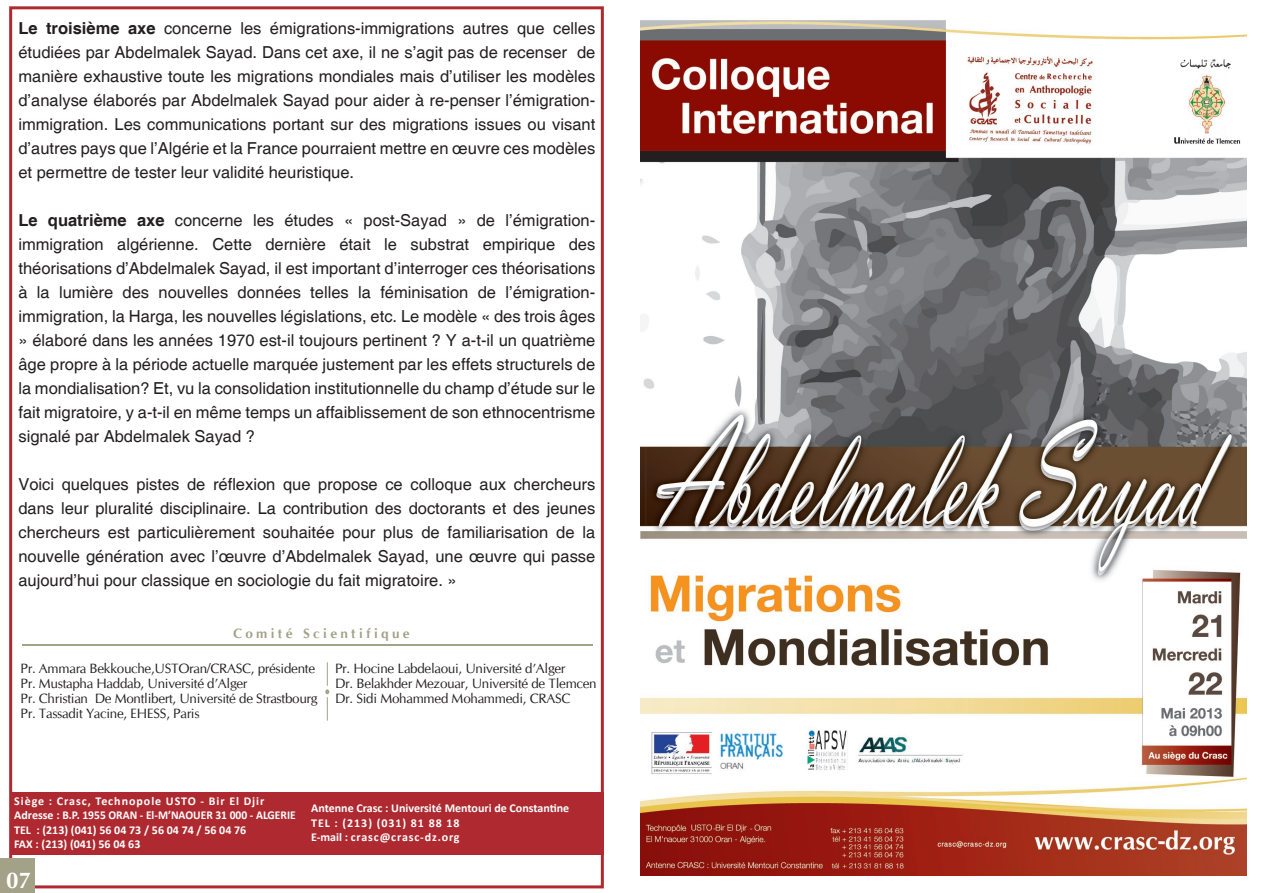
<style>
.page{position:relative;width:1263px;height:893px;background:#fff}
.page>*{position:absolute;margin:0;border:0;box-sizing:border-box;transform-origin:0 0}
.t1{font:700 22.5px "CG Omega";color:#fff}
.t2{font:16.5px/24px "Helvetica";color:#231f20}
.t3{font:700 16.5px "Helvetica";color:#231f20}
.t4{font:13.5px/15px "CG Omega";letter-spacing:-.02em;color:#231f20}
.t5{font:700 13.5px "CG Omega";color:#a3a187}
.t6{font:700 12px/14.4px "Calibri";color:#fff}
.t7{font:700 12px "Calibri";letter-spacing:.08em;color:#fff}
</style>
<div class="page">
<div style="left:9px;top:6px;width:595px;height:882px;border:3px solid #ae2a30"></div>
<div style="left:0;top:859px;width:34px;height:34px;background:#a3a187"></div>
<div style="left:10px;top:792px;width:594px;height:63px;background:#ae2a30"></div>
<hr style="left:22px;top:645px;width:570px;height:1px;background:#a3a187">
<svg style="left:325px;top:662px;width:4px;height:59px"></svg>
<img style="left:641px;top:20px;width:606px;height:856px">
<p class="t3" style="left:18px;top:18px;width:21px">Le</p>
<p class="t3" style="left:46px;top:18px;width:75px">troisième</p>
<p class="t3" style="left:128px;top:18px;width:29px">axe</p>
<p class="t2" style="left:164px;top:16px;width:69px">concerne</p>
<p class="t2" style="left:240px;top:16px;width:23px">les</p>
<p class="t2" style="left:270px;top:16px;width:186px">émigrations-immigrations</p>
<p class="t2" style="left:463px;top:16px;width:47px">autres</p>
<p class="t2" style="left:517px;top:16px;width:29px">que</p>
<p class="t2" style="left:553px;top:16px;width:44px">celles</p>
<p class="t2" style="left:18px;top:40px;width:578px">étudiées par Abdelmalek Sayad. Dans cet axe il, ne ’s agit pas de recenser manière exhaustive toute les migrations mondiales mais ’d utiliser les modèles</p>
<p class="t2" style="left:18px;top:112px;width:578px">immigration. Les communications portant sur des migrations issues ou visant</p>
<p class="t2" style="left:577px;top:40px;width:20px">de</p>
<p class="t2" style="left:18px;top:88px;width:578px">’d analyse élaborés par Abdelmalek Sayad pour aider à re-penser ’l émigration-</p>
<p class="t2" style="left:18px;top:136px;width:578px">’d autres pays que ’l Algérie et la France pourraient mettre en œuvre ces modèles et permettre de tester leur validité heuristique.</p>
<p class="t3" style="left:48px;top:210px;width:80px">quatrième</p>
<p class="t2" style="left:364px;top:208px;width:85px">post-Sayad</p>
<p class="t2" style="left:284px;top:208px;width:51px">études</p>
<p class="t2" style="left:505px;top:208px;width:91px">’l émigration-</p>
<p class="t3" style="left:18px;top:210px;width:21px">Le</p>
<p class="t2" style="left:18px;top:256px;width:578px">théorisations ’d Abdelmalek Sayad il, est important ’d interroger ces théorisations</p>
<p class="t2" style="left:18px;top:304px;width:578px">immigration la, Harga, les nouvelles législations, etc. Le modèle « des trois âges</p>
<p class="t2" style="left:253px;top:208px;width:23px">les</p>
<p class="t2" style="left:477px;top:208px;width:20px">de</p>
<p class="t3" style="left:137px;top:210px;width:29px">axe</p>
<p class="t2" style="left:175px;top:208px;width:69px">concerne</p>
<p class="t2" style="left:344px;top:208px;width:11px">«</p>
<p class="t2" style="left:457px;top:208px;width:11px">»</p>
<p class="t2" style="left:212px;top:232px;width:41px">Cette</p>
<p class="t2" style="left:117px;top:232px;width:83px">algérienne.</p>
<p class="t2" style="left:265px;top:232px;width:62px">dernière</p>
<p class="t2" style="left:339px;top:232px;width:33px">était</p>
<p class="t2" style="left:18px;top:232px;width:87px">immigration</p>
<p class="t2" style="left:384px;top:232px;width:14px">le</p>
<p class="t2" style="left:410px;top:232px;width:60px">substrat</p>
<p class="t2" style="left:483px;top:232px;width:74px">empirique</p>
<p class="t2" style="left:569px;top:232px;width:28px">des</p>
<p class="t2" style="left:18px;top:280px;width:11px">à</p>
<p class="t2" style="left:18px;top:328px;width:578px;text-align:justify">» élaboré dans les années 1970 est i l- toujours pertinent ? Y i l-t-a un quatrième âge propre laà période actuelle marquée justement par les effets structurels de la mondialisation? Et, vu la consolidation institutionnelle du champ ’d étude sur le fait migratoire i l-t-ay, en même temps un affaiblissement de son ethnocentrisme signalé par Abdelmalek Sayad ?</p>
<p class="t2" style="left:514px;top:472px;width:83px">chercheurs</p>
<p class="t2" style="left:59px;top:280px;width:56px">lumière</p>
<p class="t2" style="left:238px;top:280px;width:65px">données</p>
<p class="t2" style="left:380px;top:280px;width:90px">féminisation</p>
<p class="t2" style="left:505px;top:280px;width:91px">’l émigration-</p>
<p class="t2" style="left:37px;top:280px;width:14px">la</p>
<p class="t2" style="left:123px;top:280px;width:28px">des</p>
<p class="t2" style="left:159px;top:280px;width:71px">nouvelles</p>
<p class="t2" style="left:310px;top:280px;width:40px">telles</p>
<p class="t2" style="left:358px;top:280px;width:14px">la</p>
<p class="t2" style="left:478px;top:280px;width:20px">de</p>
<p class="t2" style="left:213px;top:472px;width:64px">réflexion</p>
<p class="t2" style="left:18px;top:472px;width:37px">Voici</p>
<p class="t2" style="left:18px;top:496px;width:578px">dans leur pluralité disciplinaire. La contribution des doctorants et des jeunes</p>
<p class="t2" style="left:582px;top:520px;width:14px">la</p>
<p class="t2" style="left:62px;top:472px;width:68px">quelques</p>
<p class="t2" style="left:136px;top:472px;width:45px">pistes</p>
<p class="t2" style="left:187px;top:472px;width:20px">de</p>
<p class="t2" style="left:410px;top:472px;width:63px">colloque</p>
<p class="t2" style="left:283px;top:472px;width:29px">que</p>
<p class="t2" style="left:318px;top:472px;width:61px">propose</p>
<p class="t2" style="left:385px;top:472px;width:19px">ce</p>
<p class="t2" style="left:479px;top:472px;width:28px">aux</p>
<p class="t2" style="left:138px;top:520px;width:119px">particulièrement</p>
<p class="t2" style="left:263px;top:520px;width:73px">souhaitée</p>
<p class="t2" style="left:448px;top:520px;width:102px">familiarisation</p>
<p class="t2" style="left:18px;top:520px;width:578px">chercheurs<br>nouvelle génération avec ’l œuvre ’d Abdelmalek Sayad, une œuvre qui passe aujourd’hui pour classique en sociologie du fait migratoire «.</p>
<p class="t2" style="left:383px;top:520px;width:32px">plus</p>
<p class="t2" style="left:421px;top:520px;width:20px">de</p>
<p class="t2" style="left:556px;top:520px;width:20px">de</p>
<p class="t2" style="left:108px;top:520px;width:24px">est</p>
<p class="t2" style="left:342px;top:520px;width:35px">pour</p>
<p class="t5" style="left:233px;top:625px;width:61px">C o m ét i</p>
<p class="t5" style="left:303px;top:625px;width:108px">S c ei n qifit u e</p>
<p class="t4" style="left:21px;top:661px;width:296px">Pr. Ammara Bekkouche,USTOran/CRASC, présidente</p>
<p class="t4" style="left:21px;top:676px;width:228px">Pr. Mustapha Haddab, Université ’d Alger</p>
<p class="t4" style="left:95px;top:691px;width:224px">De Montlibert, Université de Strastbourg</p>
<p class="t4" style="left:21px;top:691px;width:180px">Pr. Christian<br>Pr. Tassadit Yacine, EHESS, Paris</p>
<p class="t4" style="left:335px;top:661px;width:263px">Pr. Hocine Labdelaoui, Université ’d Alger<br>Dr. Belakhder Mezouar, Université de Tlemcen<br>Dr. Sidi Mohammed Mohammedi, CRASC</p>
<p class="t7" style="left:14px;top:793px;width:252px">Siège : Crasc, Technopole USTO - Bir El Djir</p>
<p class="t6" style="left:14px;top:808px;width:283px">Adresse .P.B: 1955 ORAN - El M- ’NAOUER 31 000 - ALGERIE</p>
<p class="t6" style="left:36px;top:822px;width:211px">): 213 )( 041( 56 04 73 / 56 04 74 / 56 04 76</p>
<p class="t6" style="left:14px;top:822px;width:128px">TEL<br>FAX ): 213 )( 041( 56 04 63</p>
<h1 class="t1" style="left:6px;top:866px;width:26px">07</h1>
<p class="t6" style="left:311px;top:801px;width:240px">Antenne Crasc : Université Mentouri de Constan<br>TEL ): 213 )( 031( 81 88 18<br>-E mail : crasc@crasc-dz.org</p>
<p class="t6" style="left:557px;top:801px;width:14px">ne</p>
</div>
